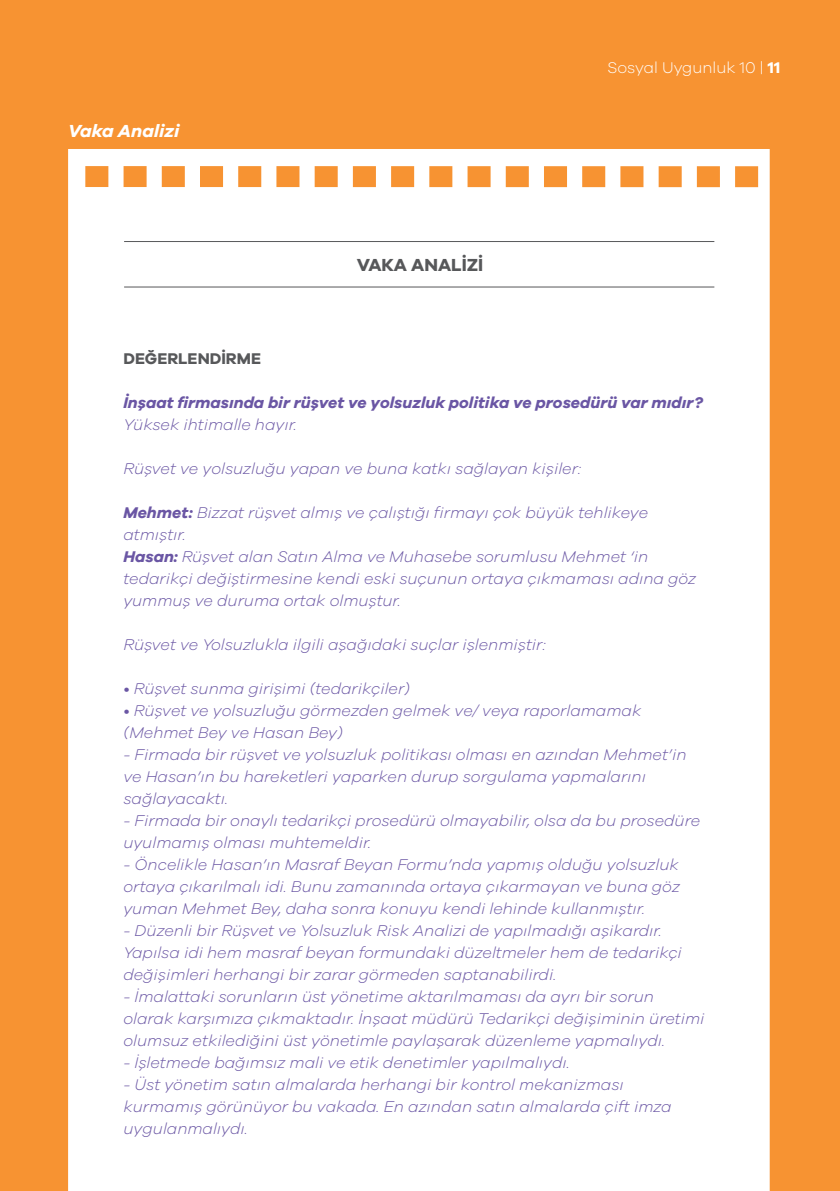
<style>
.page{position:relative;width:840px;height:1191px;background:#fff}
.page>*{position:absolute;margin:0;border:0;box-sizing:border-box;transform-origin:0 0}
.t1{font:700 18px "Galano Grotesque";color:#57585a}
.t2{font:italic 700 18px "Galano Grotesque";color:#fff}
.t3{font:italic 300 16px/22px "Galano Grotesque";color:#6a56a4}
.t4{font:italic 700 16px "Galano Grotesque";color:#6a56a4}
.t5{font:300 16px "Galano Grotesque";color:#fff}
.t6{font:700 16px "Galano Grotesque";color:#57585a}
.s1{font-weight:700}
</style>
<div class="page">
<div style="left:0;top:0;width:839px;height:1191px;background:#f79332"></div>
<div style="left:68px;top:149px;width:701px;height:1042px;background:#fff"></div>
<hr style="left:124px;top:241px;width:590px;height:1px;background:#57585a">
<hr style="left:124px;top:286px;width:590px;height:1px;background:#57585a">
<p class="t2" style="left:68px;top:120px;width:113px">Vaka Analizi</p>
<p class="t1" style="left:356px;top:254px;width:128px">VAKA ANALİZİ</p>
<p class="t5" style="left:607px;top:58px;width:174px">Sosyal Uygunluk 10 | <span class="s1">11</span></p>
<p class="t6" style="left:123px;top:348px;width:139px">DEĞERLENDİRME</p>
<p class="t4" style="left:123px;top:392px;width:580px">İnşaat firmasında bir rüşvet ve yolsuzluk politika ve prosedürü var mıdır?</p>
<p class="t3" style="left:123px;top:413px;width:175px">Yüksek ihtimalle hayır.</p>
<p class="t3" style="left:123px;top:457px;width:459px">Rüşvet ve yolsuzluğu yapan ve buna katkı sağlayan kişiler:</p>
<p class="t3" style="left:123px;top:501px;width:574px"><span class="s1">Mehmet:</span> Bizzat rüşvet almış ve çalıştığı firmayı çok büyük tehlikeye atmıştır.<br><span class="s1">Hasan:</span> Rüşvet alan Satın Alma ve Muhasebe sorumlusu Mehmet ‘in tedarikçi değiştirmesine kendi eski suçunun ortaya çıkmaması adına göz yummuş ve duruma ortak olmuştur.</p>
<p class="t3" style="left:123px;top:633px;width:423px">Rüşvet ve Yolsuzlukla ilgili aşağıdaki suçlar işlenmiştir:</p>
<p class="t3" style="left:123px;top:677px;width:288px">• Rüşvet sunma girişimi (tedarikçiler)</p>
<p class="t3" style="left:123px;top:699px;width:519px">• Rüşvet ve yolsuzluğu görmezden gelmek ve/ veya raporlamamak (Mehmet Bey ve Hasan Bey)</p>
<p class="t3" style="left:123px;top:743px;width:564px">- Firmada bir rüşvet ve yolsuzluk politikası olması en azından Mehmet’in ve Hasan’ın bu hareketleri yaparken durup sorgulama yapmalarını sağlayacaktı.</p>
<p class="t3" style="left:123px;top:809px;width:578px">- Firmada bir onaylı tedarikçi prosedürü olmayabilir, olsa da bu prosedüre uyulmamış olması muhtemeldir.</p>
<p class="t3" style="left:123px;top:853px;width:558px;text-align:justify">- Öncelikle Hasan’ın Masraf Beyan Formu’nda yapmış olduğu yolsuzluk ortaya çıkarılmalı idi. Bunu zamanında ortaya çıkarmayan ve buna göz yuman Mehmet Bey, daha sonra konuyu kendi lehinde kullanmıştır.</p>
<p class="t3" style="left:123px;top:919px;width:559px">- Düzenli bir Rüşvet ve Yolsuzluk Risk Analizi de yapılmadığı aşikardır.<br>Yapılsa idi hem masraf beyan formundaki düzeltmeler hem de tedarikçi değişimleri herhangi bir zarar görmeden saptanabilirdi.</p>
<p class="t3" style="left:123px;top:985px;width:582px">- İmalattaki sorunların üst yönetime aktarılmaması da ayrı bir sorun olarak karşımıza çıkmaktadır. İnşaat müdürü Tedarikçi değişiminin üretimi olumsuz etkilediğini üst yönetimle paylaşarak düzenleme yapmalıydı.</p>
<p class="t3" style="left:123px;top:1051px;width:447px">- İşletmede bağımsız mali ve etik denetimler yapılmalıydı.</p>
<p class="t3" style="left:123px;top:1073px;width:549px">- Üst yönetim satın almalarda herhangi bir kontrol mekanizması kurmamış görünüyor bu vakada. En azından satın almalarda çift imza uygulanmalıydı.</p>
</div>
